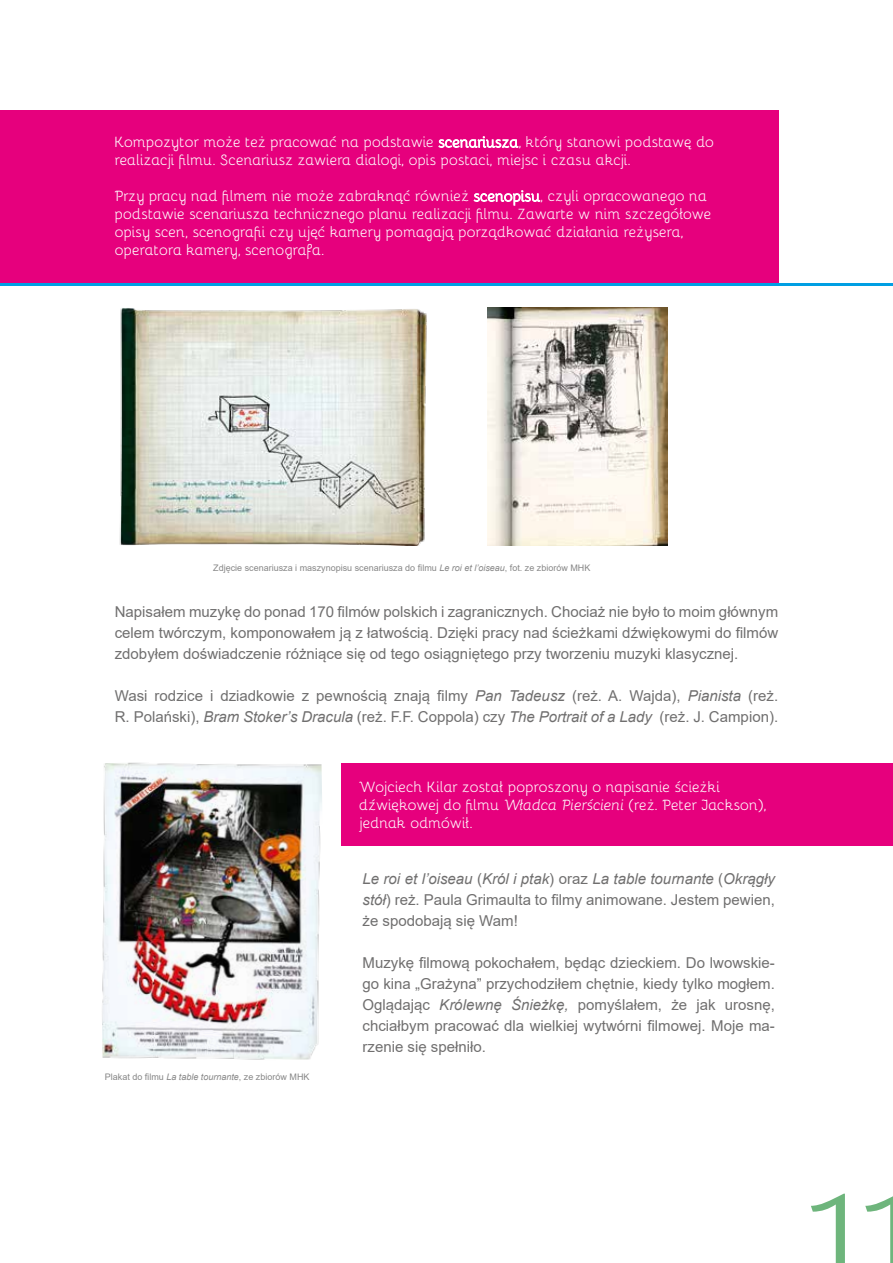
<style>
.page{position:relative;width:893px;height:1263px;background:#fff}
.page>*{position:absolute;margin:0;border:0;box-sizing:border-box;transform-origin:0 0}
.t1{font:112.5px "Bellota";color:#6eb57c;scale:1.33 1}
.t2{font:15px/21px "Arial";color:#706f6f;text-align:justify}
.t3{font:15px/18px "Bellota";letter-spacing:-.02em;color:#fff}
.t4{font:9px "Arial";color:#878787}
.s1{font-style:italic}
</style>
<div class="page">
<div style="left:341px;top:763px;width:552px;height:83px;background:#e6007d"></div>
<div style="left:0;top:111px;width:778px;height:173px;background:#e6007d"></div>
<svg style="left:438px;top:136px;width:81px;height:13px"></svg>
<svg style="left:473px;top:190px;width:68px;height:16px"></svg>
<img style="left:119px;top:308px;width:308px;height:237px">
<img style="left:487px;top:307px;width:181px;height:238px">
<img style="left:102px;top:762px;width:220px;height:298px">
<hr style="left:0;top:283px;width:893px;height:3px;background:#009fe3">
<p class="t3" style="left:115px;top:132px;width:601px">Kompozytor może też pracować na podstawie scenariusza, który stanowi podstawę do realizacji filmu. Scenariusz zawiera dialogi, opis postaci, miejsc i czasu akcji.</p>
<p class="t3" style="left:115px;top:186px;width:598px">Przy pracy nad filmem nie może zabraknąć również scenopisu, czyli opracowanego na podstawie scenariusza technicznego planu realizacji filmu. Zawarte w nim szczegółowe opisy scen, scenografii czy ujęć kamery pomagają porządkować działania reżysera, operatora kamery, scenografa.</p>
<p class="t4" style="left:213px;top:562px;width:379px">Zdjęcie scenariusza i maszynopisu scenariusza do filmu <span class="s1">Le roi et l’oiseau</span>, fot. ze zbiorów MHK</p>
<p class="t2" style="left:115px;top:601px;width:665px">Napisałem muzykę do ponad 170 filmów polskich i zagranicznych. Chociaż nie było to moim głównym celem twórczym, komponowałem ją z łatwością. Dzięki pracy nad ścieżkami dźwiękowymi do filmów zdobyłem doświadczenie różniące się od tego osiągniętego przy tworzeniu muzyki klasycznej.</p>
<p class="t2" style="left:115px;top:685px;width:665px">Wasi rodzice i dziadkowie z pewnością znają filmy <span class="s1">Pan Tadeusz</span> (reż. A. Wajda), <span class="s1">Pianista</span> (reż.<br>R. Polański), <span class="s1">Bram Stoker’s Dracula</span> (reż. F.F. Coppola) czy <span class="s1">The Portrait of a Lady</span> (reż. J. Campion).</p>
<p class="t3" style="left:359px;top:777px;width:409px">Wojciech Kilar został poproszony o napisanie ścieżki dźwiękowej do filmu <span class="s1">Władca Pierścieni</span> (reż. Peter Jackson), jednak odmówił.</p>
<p class="t4" style="left:105px;top:1071px;width:206px">Plakat do filmu <span class="s1">La table tournante</span>, ze zbiorów MHK</p>
<p class="t2" style="left:362px;top:868px;width:414px"><span class="s1">Le roi et l’oiseau</span> (<span class="s1">Król i ptak</span>) oraz <span class="s1">La table tournante</span> (<span class="s1">Okrągły stół</span>) reż. Paula Grimaulta to filmy animowane. Jestem pewien, że spodobają się Wam!</p>
<p class="t2" style="left:362px;top:952px;width:414px">Muzykę filmową pokochałem, będąc dzieckiem. Do lwowskie&shy;go kina „Grażyna” przychodziłem chętnie, kiedy tylko mogłem.<br>Oglądając <span class="s1">Królewnę Śnieżkę,</span> pomyślałem, że jak urosnę, chciałbym pracować dla wielkiej wytwórni filmowej. Moje ma&shy;rzenie się spełniło.</p>
<h1 class="t1" style="left:803px;top:1142px;width:83px">11</h1>
</div>
